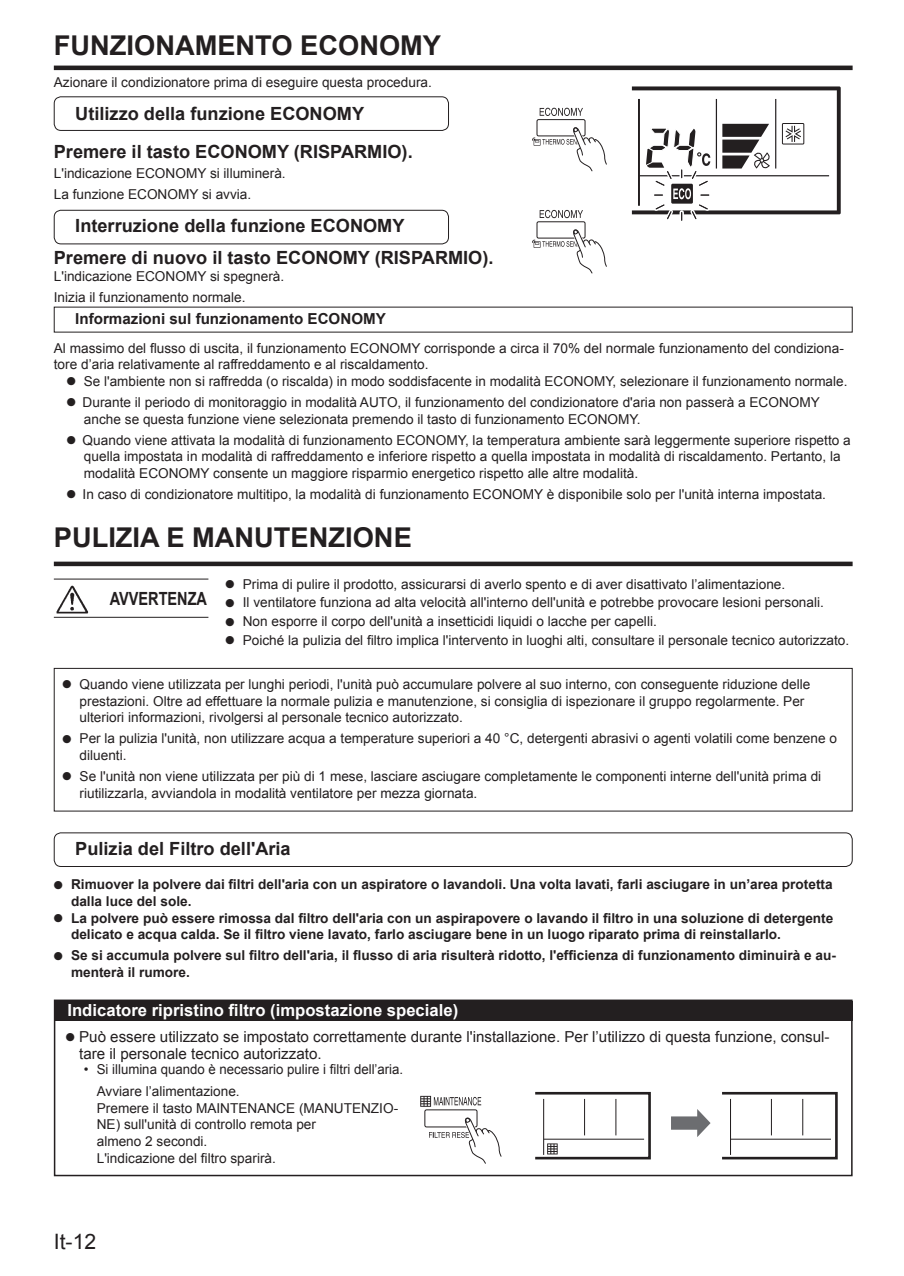
<style>
.page{position:relative;width:904px;height:1276px;background:#fff}
.page>*{position:absolute;margin:0;border:0;box-sizing:border-box;transform-origin:0 0}
.t1{font:700 27.3px "Arial";color:#231f20}
.t2{font:21.18px "Arial";color:#231f20}
.t3{font:700 18.2px/37.6px "Arial";color:#231f20}
.t4{font:700 18.2px "Arial";color:#231f20;scale:.8 1}
.t5{font:700 16.62px "Arial";color:#fff}
.t6{font:15.05px/16.6px "Arial";color:#231f20}
.t7{font:700 15.05px "Arial";color:#231f20}
.t8{font:13.65px/16.6px "Arial";color:#231f20}
.t9{font:700 13.65px/16.6px "Arial";color:#231f20}
</style>
<div class="page">
<hr style="left:54px;top:66px;width:798px;height:4px;background:#231f20">
<div style="left:54px;top:832px;width:798px;height:34px;border:1px solid #231f20;border-radius:7px"></div>
<div style="left:54px;top:668px;width:798px;height:143px;border:1px solid #231f20"></div>
<hr style="left:54px;top:578px;width:154px;height:1px;background:#231f20">
<hr style="left:54px;top:616px;width:154px;height:1px;background:#231f20">
<img style="left:56px;top:585px;width:33px;height:29px">
<div style="left:54px;top:561px;width:798px;height:5px;background:#231f20"></div>
<div style="left:54px;top:96px;width:395px;height:35px;border:1px solid #231f20;border-radius:7px"></div>
<div style="left:54px;top:210px;width:395px;height:34px;border:1px solid #231f20;border-radius:7px"></div>
<svg style="left:532px;top:86px;width:308px;height:247px"></svg>
<div style="left:54px;top:999px;width:798px;height:176px;border:2px solid #231f20"></div>
<div style="left:54px;top:1001px;width:798px;height:19px;background:#231f20"></div>
<svg style="left:420px;top:1095px;width:61px;height:11px"></svg>
<div style="left:424px;top:1109px;width:53px;height:18px;border:1px solid #231f20;border-radius:2px"></div>
<svg style="left:429px;top:1116px;width:73px;height:47px"></svg>
<hr style="left:543px;top:1098px;width:1px;height:56px;background:#231f20">
<hr style="left:615px;top:1098px;width:1px;height:37px;background:#231f20">
<hr style="left:584px;top:1098px;width:1px;height:37px;background:#231f20">
<hr style="left:543px;top:1138px;width:101px;height:1px;background:#231f20">
<svg style="left:671px;top:1109px;width:39px;height:27px"></svg>
<div style="left:534px;top:1091px;width:116px;height:68px;border:3px solid #231f20"></div>
<hr style="left:729px;top:1098px;width:2px;height:56px;background:#231f20">
<hr style="left:802px;top:1098px;width:1px;height:37px;background:#231f20">
<hr style="left:771px;top:1098px;width:1px;height:37px;background:#231f20">
<hr style="left:730px;top:1138px;width:100px;height:1px;background:#231f20">
<div style="left:720px;top:1091px;width:117px;height:68px;border:3px solid #231f20"></div>
<svg style="left:547px;top:1143px;width:10px;height:11px"></svg>
<h1 class="t1" style="left:54px;top:31px;width:389px">FUNZIONAMENTO ECONOMY</h1>
<p class="t8" style="left:54px;top:74px;width:379px">Azionare il condizionatore prima di eseguire questa procedura.</p>
<h3 class="t3" style="left:54px;top:95px;width:360px;text-indent:21px">Utilizzo della funzione ECONOMY<br>Premere il tasto ECONOMY (RISPARMIO).</h3>
<p class="t8" style="left:54px;top:162px;width:233px;line-height:21px">L'indicazione ECONOMY si illuminerà.<br>La funzione ECONOMY si avvia.</p>
<h3 class="t3" style="left:54px;top:210px;width:441px;line-height:31.7px;text-indent:21px">Interruzione della funzione ECONOMY<br>Premere di nuovo il tasto ECONOMY (RISPARMIO).</h3>
<p class="t8" style="left:54px;top:265px;width:232px;line-height:21px">L'indicazione ECONOMY si spegnerà.<br>Inizia il funzionamento normale.</p>
<p class="t7" style="left:75px;top:310px;width:312px">Informazioni sul funzionamento ECONOMY</p>
<p class="t8" style="left:54px;top:339px;width:791px">Al massimo del flusso di uscita, il funzionamento ECONOMY corrisponde a circa il 70% del normale funzionamento del condiziona&shy;tore d’aria relativamente al raffreddamento e al riscaldamento.</p>
<p class="t8" style="left:67px;top:373px;width:782px">● Se l'ambiente non si raffredda (o riscalda) in modo soddisfacente in modalità ECONOMY, selezionare il funzionamento normale.</p>
<p class="t8" style="left:84px;top:394px;width:737px;text-indent:-17px">● Durante il periodo di monitoraggio in modalità AUTO, il funzionamento del condizionatore d'aria non passerà a ECONOMY anche se questa funzione viene selezionata premendo il tasto di funzionamento ECONOMY.</p>
<p class="t8" style="left:84px;top:431px;width:768px;text-indent:-17px">● Quando viene attivata la modalità di funzionamento ECONOMY, la temperatura ambiente sarà leggermente superiore rispetto a quella impostata in modalità di raffreddamento e inferiore rispetto a quella impostata in modalità di riscaldamento. Pertanto, la modalità ECONOMY consente un maggiore risparmio energetico rispetto alle altre modalità.</p>
<p class="t8" style="left:67px;top:486px;width:760px">● In caso di condizionatore multitipo, la modalità di funzionamento ECONOMY è disponibile solo per l'unità interna impostata.</p>
<h1 class="t1" style="left:54px;top:522px;width:359px">PULIZIA E MANUTENZIONE</h1>
<p class="t8" style="left:225px;top:575px;width:561px">● Prima di pulire il prodotto, assicurarsi di averlo spento e di aver disattivato l’alimentazione.</p>
<p class="t8" style="left:225px;top:594px;width:599px">● Il ventilatore funziona ad alta velocità all'interno dell'unità e potrebbe provocare lesioni personali.</p>
<p class="t8" style="left:225px;top:613px;width:432px">● Non esporre il corpo dell'unità a insetticidi liquidi o lacche per capelli.</p>
<p class="t8" style="left:225px;top:632px;width:625px">● Poiché la pulizia del filtro implica l'intervento in luoghi alti, consultare il personale tecnico autorizzato.</p>
<p class="t8" style="left:80px;top:675px;width:732px;text-indent:-17px">● Quando viene utilizzata per lunghi periodi, l'unità può accumulare polvere al suo interno, con conseguente riduzione delle prestazioni. Oltre ad effettuare la normale pulizia e manutenzione, si consiglia di ispezionare il gruppo regolarmente. Per ulteriori informazioni, rivolgersi al personale tecnico autorizzato.</p>
<p class="t8" style="left:80px;top:730px;width:759px;text-indent:-17px">● Per la pulizia l'unità, non utilizzare acqua a temperature superiori a 40 °C, detergenti abrasivi o agenti volatili come benzene o diluenti.</p>
<p class="t8" style="left:80px;top:767px;width:743px;text-indent:-17px">● Se l'unità non viene utilizzata per più di 1 mese, lasciare asciugare completamente le componenti interne dell'unità prima di riutilizzarla, avviandola in modalità ventilatore per mezza giornata.</p>
<h3 class="t4" style="left:110px;top:588px;width:123px">AVVERTENZA</h3>
<h3 class="t3" style="left:75px;top:829px;width:217px">Pulizia del Filtro dell'Aria</h3>
<p class="t9" style="left:71px;top:876px;width:763px;text-indent:-17px">● Rimuover la polvere dai filtri dell'aria con un aspiratore o lavandoli. Una volta lavati, farli asciugare in un’area protetta dalla luce del sole.</p>
<p class="t9" style="left:71px;top:909px;width:763px;text-indent:-17px">● La polvere può essere rimossa dal filtro dell'aria con un aspirapovere o lavando il filtro in una soluzione di detergente delicato e acqua calda. Se il filtro viene lavato, farlo asciugare bene in un luogo riparato prima di reinstallarlo.</p>
<p class="t9" style="left:71px;top:946px;width:766px;text-indent:-17px">● Se si accumula polvere sul filtro dell'aria, il flusso di aria risulterà ridotto, l'efficienza di funzionamento diminuirà e au&shy;menterà il rumore.</p>
<p class="t5" style="left:67px;top:1000px;width:392px">Indicatore ripristino filtro (impostazione speciale)</p>
<p class="t6" style="left:79px;top:1028px;width:751px;text-indent:-13px">● Può essere utilizzato se impostato correttamente durante l'installazione. Per l’utilizzo di questa funzione, consul&shy;tare il personale tecnico autorizzato.</p>
<p class="t8" style="left:97px;top:1058px;width:308px;line-height:21.7px;text-indent:-13px">• Si illumina quando è necessario pulire i filtri dell’aria.<br>Avviare l’alimentazione.</p>
<p class="t8" style="left:97px;top:1099px;width:303px">Premere il tasto MAINTENANCE (MANUTENZIO-NE) sull'unità di controllo remota per<br>almeno 2 secondi.<br>L'indicazione del filtro sparirà.</p>
<h2 class="t2" style="left:54px;top:1229px;width:44px">It-12</h2>
</div>
